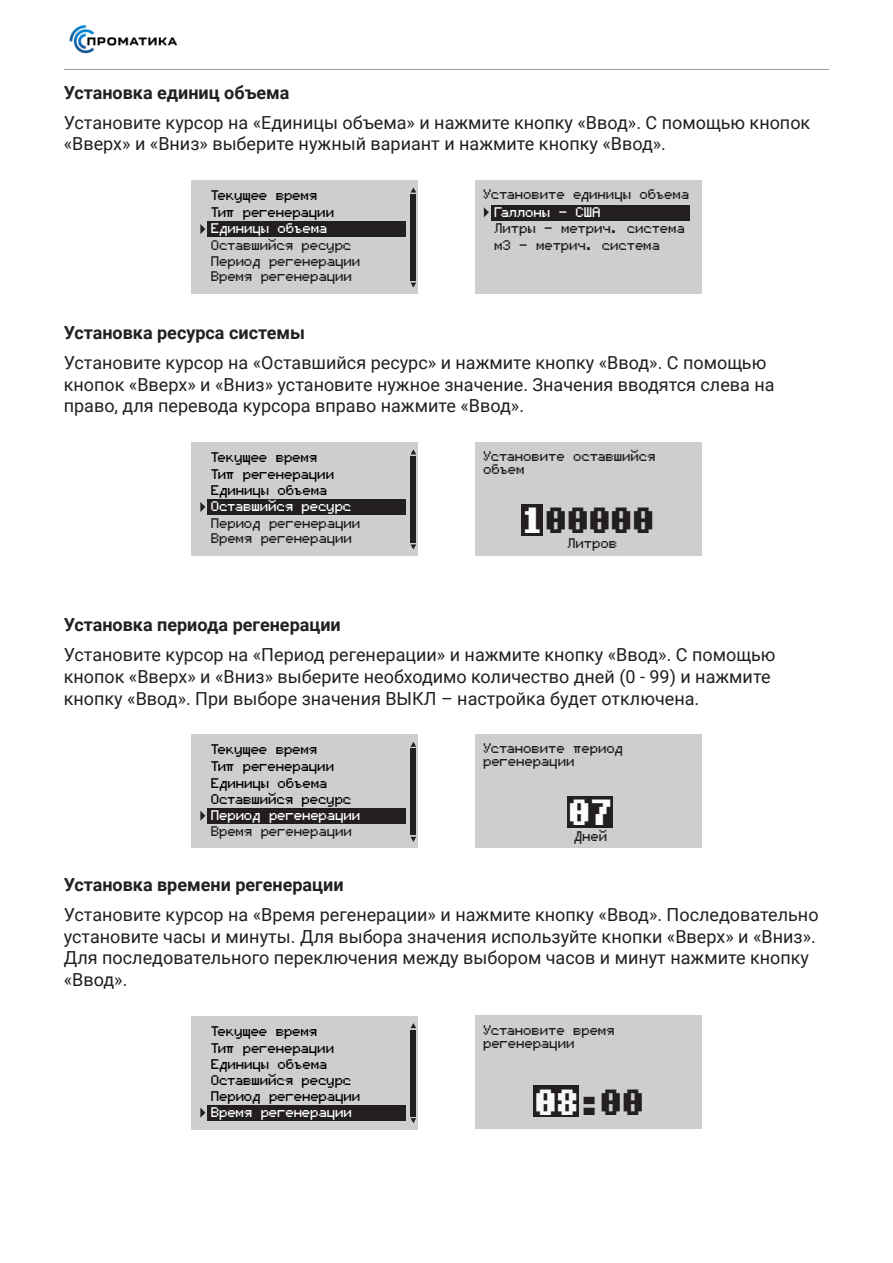
<style>
.page{position:relative;width:893px;height:1263px;background:#fff}
.page>*{position:absolute;margin:0;border:0;box-sizing:border-box;transform-origin:0 0}
.t1{font:700 43.65px "Fairfax";color:#231f20}
.t2{font:700 43.65px "Fairfax";color:#fbfcfb}
.t3{font:18px/21.6px "Roboto";color:#231f20}
.t4{font:700 18px "Roboto";color:#231f20}
.t5{font:16.8px/12.8px "Fairfax";letter-spacing:-.01em;color:#231f20}
.t6{font:16.8px/16.4px "Fairfax";letter-spacing:-.01em;color:#000}
.t7{font:16.8px "Fairfax";letter-spacing:-.01em;color:#fff}
.t8{font:16.8px "Fairfax";letter-spacing:-.005em;color:#fbfcfb}
.s1{color:#fbfcfb}
.s2{color:#f8f8f8}
</style>
<div class="page">
<img style="left:69px;top:24px;width:108px;height:30px">
<hr style="left:64px;top:69px;width:765px;height:1px;background:#9a9c9e">
<div style="left:191px;top:180px;width:227px;height:114px;background:#cdcfcf"></div>
<div style="left:475px;top:180px;width:227px;height:114px;background:#cdcfcf"></div>
<div style="left:208px;top:221px;width:198px;height:16px;background:#231f20"></div>
<svg style="left:200px;top:224px;width:5px;height:10px"></svg>
<svg style="left:411px;top:187px;width:5px;height:6px"></svg>
<svg style="left:411px;top:282px;width:5px;height:6px"></svg>
<div style="left:411px;top:194px;width:5px;height:87px;background:#231f20"></div>
<div style="left:491px;top:205px;width:199px;height:16px;background:#231f20"></div>
<svg style="left:484px;top:207px;width:5px;height:10px"></svg>
<div style="left:191px;top:735px;width:227px;height:113px;background:#cdcfcf"></div>
<div style="left:475px;top:734px;width:227px;height:114px;background:#cdcfcf"></div>
<div style="left:567px;top:796px;width:46px;height:32px;background:#231f20"></div>
<div style="left:208px;top:808px;width:198px;height:16px;background:#231f20"></div>
<svg style="left:200px;top:811px;width:5px;height:10px"></svg>
<svg style="left:411px;top:742px;width:5px;height:5px"></svg>
<svg style="left:411px;top:837px;width:5px;height:5px"></svg>
<div style="left:411px;top:749px;width:5px;height:86px;background:#231f20"></div>
<div style="left:191px;top:1016px;width:227px;height:113px;background:#cdcfcf"></div>
<div style="left:475px;top:1016px;width:227px;height:113px;background:#cdcfcf"></div>
<div style="left:533px;top:1085px;width:46px;height:32px;background:#231f20"></div>
<div style="left:208px;top:1105px;width:198px;height:16px;background:#231f20"></div>
<svg style="left:200px;top:1107px;width:5px;height:11px"></svg>
<svg style="left:411px;top:1023px;width:5px;height:5px"></svg>
<svg style="left:411px;top:1118px;width:5px;height:5px"></svg>
<div style="left:411px;top:1030px;width:5px;height:86px;background:#231f20"></div>
<div style="left:191px;top:442px;width:227px;height:113px;background:#cdcfcf"></div>
<div style="left:475px;top:442px;width:227px;height:113px;background:#cdcfcf"></div>
<div style="left:521px;top:504px;width:22px;height:32px;background:#231f20"></div>
<div style="left:208px;top:499px;width:198px;height:16px;background:#231f20"></div>
<svg style="left:200px;top:502px;width:5px;height:10px"></svg>
<svg style="left:411px;top:449px;width:5px;height:5px"></svg>
<svg style="left:411px;top:544px;width:5px;height:5px"></svg>
<div style="left:411px;top:456px;width:5px;height:87px;background:#231f20"></div>
<p class="t4" style="left:64px;top:80px;width:227px">Установка единиц объема</p>
<p class="t3" style="left:64px;top:111px;width:748px">Установите курсор на «Единицы объема» и нажмите кнопку «Ввод». С помощью кнопок «Вверх» и «Вниз» выберите нужный вариант и нажмите кнопку «Ввод».</p>
<p class="t6" style="left:211px;top:186px;width:125px;line-height:17px">Текущее время<br>Тип регенерации</p>
<p class="t8" style="left:211px;top:215px;width:118px">Единицы объема</p>
<p class="t5" style="left:211px;top:236px;width:151px;line-height:15.9px">Оставшийся ресурс<br>Период регенерации<br>Время регенерации</p>
<p class="t5" style="left:484px;top:187px;width:208px">Установите единицы объема</p>
<p class="t7" style="left:495px;top:199px;width:108px">Галлоны - США</p>
<p class="t5" style="left:495px;top:220px;width:192px;line-height:16.2px">Литры - метрич. система м3 - метрич. система</p>
<p class="t4" style="left:64px;top:320px;width:243px">Установка ресурса системы</p>
<p class="t3" style="left:64px;top:351px;width:712px">Установите курсор на «Оставшийся ресурс» и нажмите кнопку «Ввод». С помощью кнопок «Вверх» и «Вниз» установите нужное значение. Значения вводятся слева на право, для перевода курсора вправо нажмите «Ввод».</p>
<p class="t6" style="left:211px;top:448px;width:125px">Текущее время<br>Тип регенерации<br>Единицы объема</p>
<p class="t7" style="left:211px;top:493px;width:142px">Оставшийся ресурс</p>
<p class="t5" style="left:211px;top:514px;width:151px;line-height:15.6px">Период регенерации<br>Время регенерации</p>
<p class="t5" style="left:484px;top:449px;width:174px">Установите оставшийся объем</p>
<h1 class="t1" style="left:525px;top:492px;width:132px"><span class="s1">1</span>00000</h1>
<p class="t5" style="left:568px;top:536px;width:51px">Литров</p>
<p class="t4" style="left:64px;top:612px;width:279px">Установка периода регенерации</p>
<p class="t3" style="left:64px;top:643px;width:713px">Установите курсор на «Период регенерации» и нажмите кнопку «Ввод». С помощью кнопок «Вверх» и «Вниз» выберите необходимо количество дней (0 - 99) и нажмите кнопку «Ввод». При выборе значения ВЫКЛ – настройка будет отключена.</p>
<p class="t6" style="left:211px;top:740px;width:142px">Текущее время<br>Тип регенерации<br>Единицы объема<br>Оставшийся ресурс</p>
<p class="t7" style="left:211px;top:802px;width:151px">Период регенерации</p>
<p class="t5" style="left:211px;top:824px;width:143px">Время регенерации</p>
<p class="t5" style="left:484px;top:741px;width:141px">Установите период регенерации</p>
<h1 class="t2" style="left:570px;top:784px;width:45px">07</h1>
<p class="t5" style="left:574px;top:829px;width:35px">Дней</p>
<p class="t4" style="left:64px;top:872px;width:281px">Установка времени регенерации</p>
<p class="t3" style="left:64px;top:903px;width:756px">Установите курсор на «Время регенерации» и нажмите кнопку «Ввод». Последовательно установите часы и минуты. Для выбора значения используйте кнопки «Вверх» и «Вниз».<br>Для последовательного переключения между выбором часов и минут нажмите кнопку «Ввод».</p>
<p class="t6" style="left:211px;top:1022px;width:151px">Текущее время<br>Тип регенерации<br>Единицы объема<br>Оставшийся ресурс<br>Период регенерации</p>
<p class="t7" style="left:211px;top:1099px;width:143px">Время регенерации</p>
<p class="t5" style="left:484px;top:1023px;width:133px">Установите время регенерации</p>
<h1 class="t1" style="left:536px;top:1074px;width:111px"><span class="s2">08</span>:00</h1>
</div>
